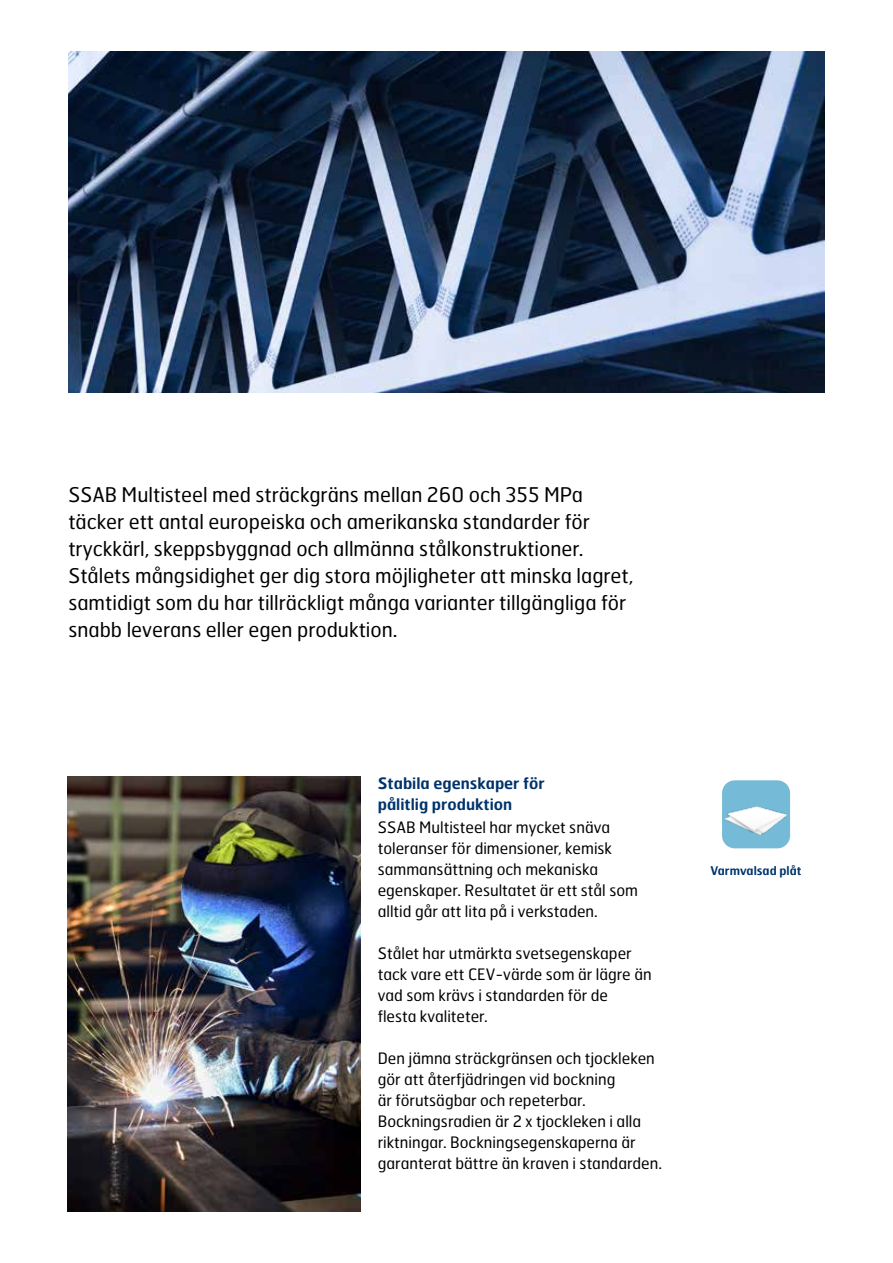
<style>
.page{position:relative;width:893px;height:1263px;background:#fff}
.page>*{position:absolute;margin:0;border:0;box-sizing:border-box;transform-origin:0 0}
.t1{font:20.25px/27px "Hermes FB";color:#000}
.t2{font:15.75px/21px "Hermes FB";color:#000}
.t3{font:600 15.75px/21px "Hermes FB";color:#00336b}
.t4{font:600 12px "Hermes FB";color:#00336b}
</style>
<div class="page">
<img style="left:68px;top:51px;width:757px;height:341px">
<img style="left:68px;top:777px;width:292px;height:435px">
<img style="left:722px;top:780px;width:68px;height:68px">
<p class="t1" style="left:68px;top:481px;width:567px">SSAB Multisteel med sträckgräns mellan 260 och 355 MPa täcker ett antal europeiska och amerikanska standarder för tryckkärl, skeppsbyggnad och allmänna stålkonstruktioner.<br>Stålets mångsidighet ger dig stora möjligheter att minska lagret, samtidigt som du har tillräckligt många varianter tillgängliga för snabb leverans eller egen produktion.</p>
<p class="t3" style="left:378px;top:772px;width:168px">Stabila egenskaper för pålitlig produktion</p>
<p class="t2" style="left:378px;top:816px;width:262px">SSAB Multisteel har mycket snäva toleranser för dimensioner, kemisk sammansättning och mekaniska egenskaper. Resultatet är ett stål som alltid går att lita på i verkstaden.</p>
<p class="t2" style="left:378px;top:942px;width:275px">Stålet har utmärkta svetsegenskaper tack vare ett CEV-värde som är lägre än vad som krävs i standarden för de<br>flesta kvaliteter.</p>
<p class="t2" style="left:378px;top:1047px;width:286px">Den jämna sträckgränsen och tjockleken gör att återfjädringen vid bockning<br>är förutsägbar och repeterbar.<br>Bockningsradien är 2 x tjockleken i alla riktningar. Bockningsegenskaperna är garanterat bättre än kraven i standarden.</p>
<p class="t4" style="left:711px;top:862px;width:92px">Varmvalsad plåt</p>
</div>
